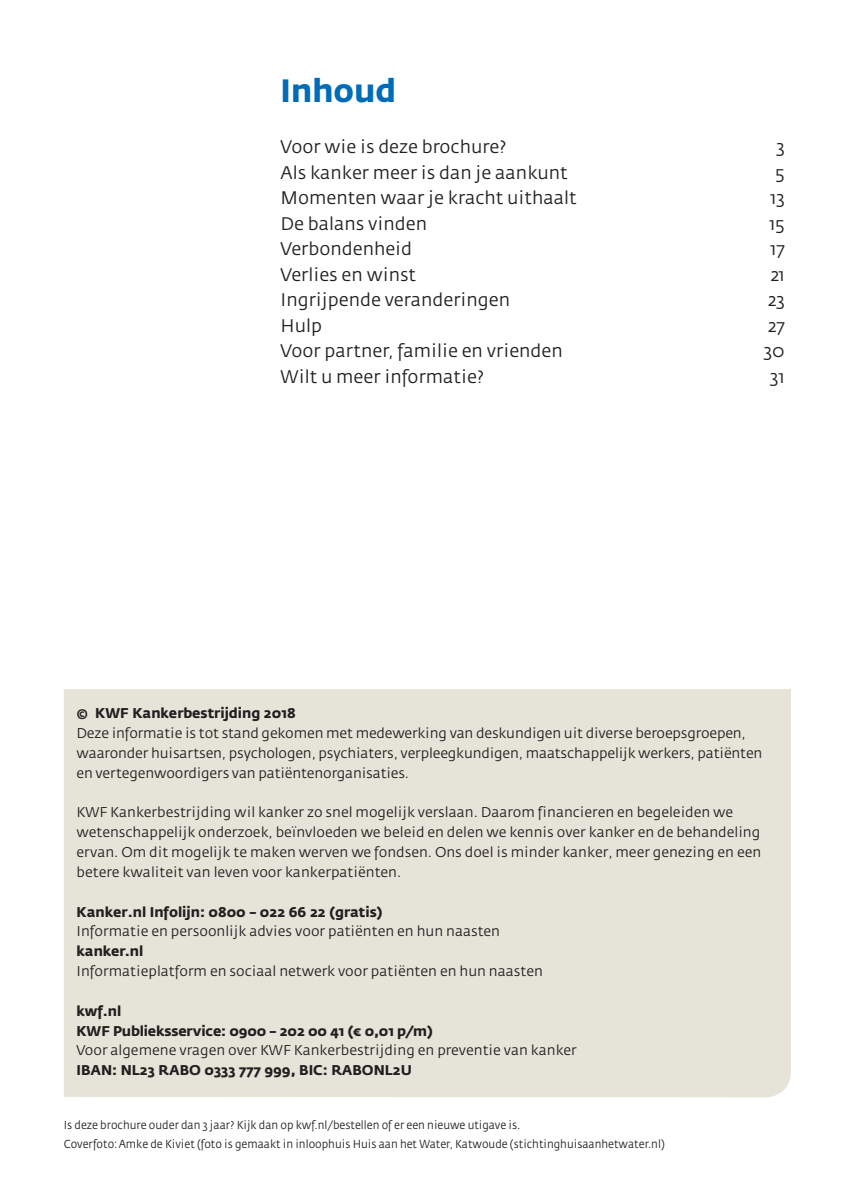
<style>
.page{position:relative;width:842px;height:1191px;background:#fff}
.page>*{position:absolute;margin:0;border:0;box-sizing:border-box;transform-origin:0 0}
.t1{font:700 32px "KWF Fedra Sans";color:#006cb7}
.t2{font:18px "KWF Fedra Sans";color:#231f20}
.t3{font:14px/19.8px "KWF Fedra Sans";color:#231f20}
.t4{font:700 14px/19.8px "KWF Fedra Sans";color:#231f20}
.t5{font:11.6px/19.8px "KWF Fedra Sans";color:#231f20;scale:.93 1}
</style>
<div class="page">
<div style="left:64px;top:689px;width:727px;height:408px;background:#e6e3d8"></div>
<h1 class="t1" style="left:281px;top:72px;width:117px">Inhoud</h1>
<p class="t2" style="left:281px;top:137px;width:228px">Voor wie is deze brochure?</p>
<p class="t2" style="left:776px;top:137px;width:10px">3</p>
<p class="t2" style="left:281px;top:163px;width:289px">Als kanker meer is dan je aankunt</p>
<p class="t2" style="left:775px;top:163px;width:11px">5</p>
<p class="t2" style="left:281px;top:188px;width:298px">Momenten waar je kracht uithaalt</p>
<p class="t2" style="left:770px;top:188px;width:16px">13</p>
<p class="t2" style="left:281px;top:214px;width:148px">De balans vinden</p>
<p class="t2" style="left:769px;top:214px;width:17px">15</p>
<p class="t2" style="left:281px;top:239px;width:133px">Verbondenheid</p>
<p class="t2" style="left:770px;top:239px;width:16px">17</p>
<p class="t2" style="left:281px;top:265px;width:137px">Verlies en winst</p>
<p class="t2" style="left:771px;top:265px;width:15px">21</p>
<p class="t2" style="left:281px;top:290px;width:231px">Ingrijpende veranderingen</p>
<p class="t2" style="left:768px;top:290px;width:18px">23</p>
<p class="t2" style="left:281px;top:316px;width:43px">Hulp</p>
<p class="t2" style="left:768px;top:316px;width:18px">27</p>
<p class="t2" style="left:281px;top:341px;width:284px">Voor partner, familie en vrienden</p>
<p class="t2" style="left:764px;top:341px;width:22px">30</p>
<p class="t2" style="left:281px;top:367px;width:205px">Wilt u meer informatie?</p>
<p class="t2" style="left:770px;top:367px;width:16px">31</p>
<p class="t4" style="left:77px;top:703px;width:221px">© KWF Kankerbestrijding 2018</p>
<p class="t3" style="left:77px;top:723px;width:687px">Deze informatie is tot stand gekomen met medewerking van deskundigen uit diverse beroepsgroepen, waaronder huisartsen, psychologen, psychiaters, verpleegkundigen, maatschappelijk werkers, patiënten en vertegenwoordigers van patiëntenorganisaties.</p>
<p class="t3" style="left:77px;top:803px;width:686px">KWF Kankerbestrijding wil kanker zo snel mogelijk verslaan. Daarom financieren en begeleiden we wetenschappelijk onderzoek, beïnvloeden we beleid en delen we kennis over kanker en de behandeling ervan. Om dit mogelijk te maken werven we fondsen. Ons doel is minder kanker, meer genezing en een betere kwaliteit van leven voor kankerpatiënten.</p>
<p class="t4" style="left:77px;top:902px;width:307px">Kanker.nl Infolijn: 0800 – 022 66 22 (gratis)</p>
<p class="t3" style="left:77px;top:922px;width:425px">Informatie en persoonlijk advies voor patiënten en hun naasten</p>
<p class="t4" style="left:77px;top:941px;width:68px">kanker.nl</p>
<p class="t3" style="left:77px;top:961px;width:468px">Informatieplatform en sociaal netwerk voor patiënten en hun naasten</p>
<p class="t4" style="left:77px;top:1001px;width:358px">kwf.nl<br>KWF Publieksservice: 0900 – 202 00 41 (¤ 0,01 p/m)</p>
<p class="t3" style="left:77px;top:1041px;width:502px">Voor algemene vragen over KWF Kankerbestrijding en preventie van kanker</p>
<p class="t4" style="left:77px;top:1060px;width:337px">IBAN: NL23 RABO 0333 777 999, BIC: RABONL2U</p>
<p class="t5" style="left:64px;top:1115px;width:648px">Is deze brochure ouder dan 3 jaar? Kijk dan op kwf.nl/bestellen of er een nieuwe utigave is.<br>Coverfoto: Amke de Kiviet (foto is gemaakt in inloophuis Huis aan het Water, Katwoude (stichtinghuisaanhetwater.nl)</p>
</div>
